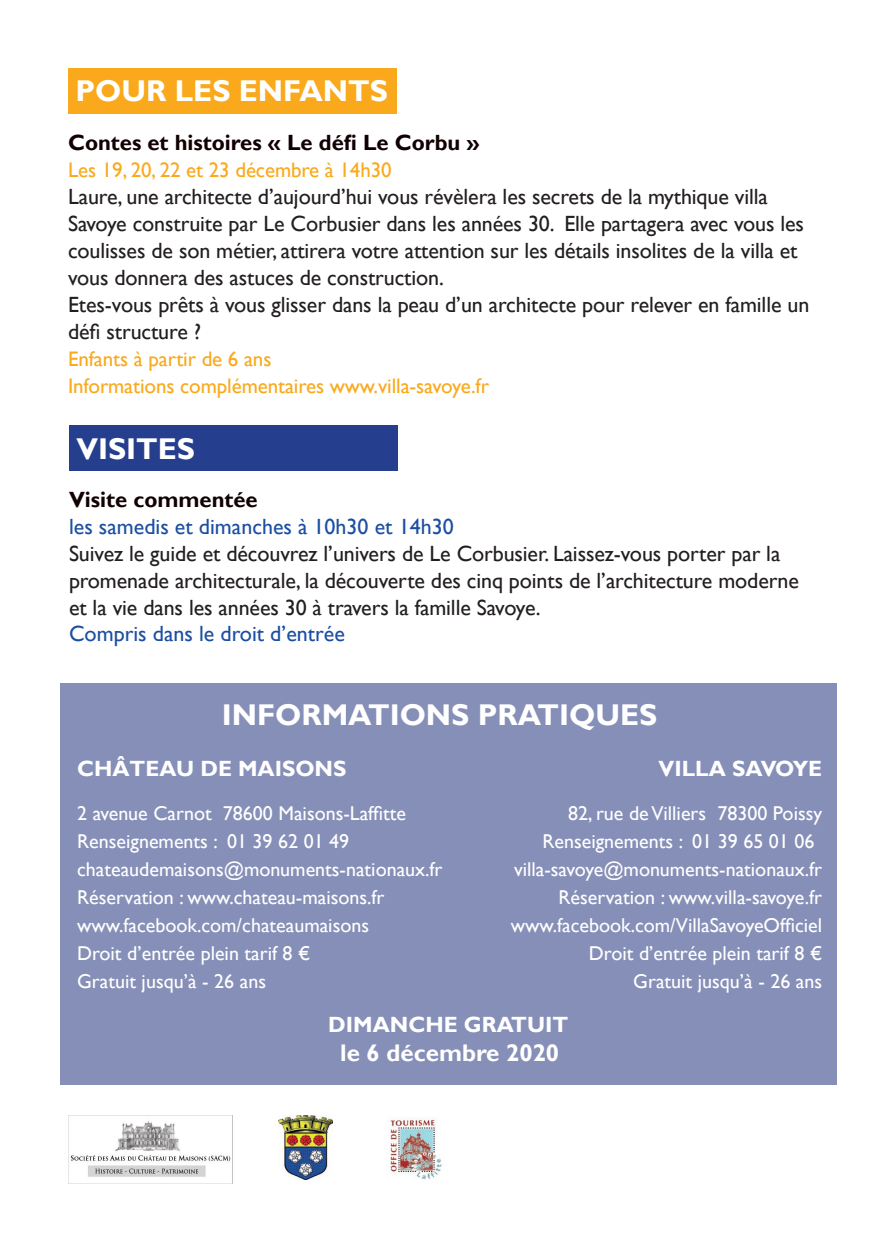
<style>
.page{position:relative;width:896px;height:1248px;background:#fff}
.page>*{position:absolute;margin:0;border:0;box-sizing:border-box;transform-origin:0 0}
.t1{font:700 30px "Gill Sans";color:#fff}
.t2{font:700 24px "Gill Sans";color:#fff}
.t3{font:22px/27px "Gill Sans";letter-spacing:-.005em;color:#231f20}
.t4{font:22px "Gill Sans";color:#1c4fa2}
.t5{font:700 22px "Gill Sans";color:#110002}
.t6{font:700 22px "Gill Sans";color:#fff}
.t7{font:21px/27px "Gill Sans";letter-spacing:-.005em;color:#f9a91b}
.t8{font:20px/28px "Gill Sans";color:#fff}
</style>
<div class="page">
<div style="left:69px;top:425px;width:329px;height:46px;background:#253f8e"></div>
<div style="left:68px;top:68px;width:329px;height:45px;background:#f9a91b"></div>
<div style="left:60px;top:683px;width:776px;height:383px;background:#868fb7"></div>
<img style="left:68px;top:1115px;width:164px;height:68px">
<div style="left:60px;top:1016px;width:776px;height:68px;background:#868fb7"></div>
<img style="left:278px;top:1115px;width:54px;height:64px">
<img style="left:390px;top:1119px;width:53px;height:61px">
<h1 class="t1" style="left:76px;top:73px;width:314px">POUR LES ENFANTS</h1>
<p class="t5" style="left:68px;top:129px;width:413px">Contes et histoires « Le défi Le Corbu »</p>
<p class="t7" style="left:68px;top:157px;width:325px">Les 19, 20, 22 et 23 décembre à 14h30</p>
<p class="t3" style="left:68px;top:184px;width:743px">Laure, une architecte d’aujourd’hui vous révèlera les secrets de la mythique villa Savoye construite par Le Corbusier dans les années 30. Elle partagera avec vous les coulisses de son métier, attirera votre attention sur les détails insolites de la villa et vous donnera des astuces de construction.<br>Etes-vous prêts à vous glisser dans la peau d’un architecte pour relever en famille un défi structure ?</p>
<p class="t7" style="left:68px;top:346px;width:422px">Enfants à partir de 6 ans<br>Informations complémentaires www.villa-savoye.fr</p>
<h1 class="t1" style="left:77px;top:430px;width:120px">VISITES</h1>
<p class="t5" style="left:69px;top:486px;width:190px">Visite commentée</p>
<p class="t4" style="left:69px;top:513px;width:386px">les samedis et dimanches à 10h30 et 14h30</p>
<p class="t3" style="left:69px;top:540px;width:731px">Suivez le guide et découvrez l’univers de Le Corbusier. Laissez-vous porter par la promenade architecturale, la découverte des cinq points de l’architecture moderne et la vie dans les années 30 à travers la famille Savoye.</p>
<p class="t4" style="left:69px;top:621px;width:277px">Compris dans le droit d’entrée</p>
<h1 class="t1" style="left:222px;top:697px;width:437px">INFORMATIONS PRATIQUES</h1>
<p class="t6" style="left:77px;top:755px;width:271px">CHÂTEAU DE MAISONS</p>
<p class="t8" style="left:77px;top:799px;width:367px">2 avenue Carnot 78600 Maisons-Laffitte Renseignements : 01 39 62 01 49 chateaudemaisons@monuments-nationaux.fr Réservation : www.chateau-maisons.fr www.facebook.com/chateaumaisons<br>Droit d’entrée plein tarif 8 €<br>Gratuit jusqu’à - 26 ans</p>
<p class="t6" style="left:658px;top:755px;width:165px">VILLA SAVOYE</p>
<p class="t8" style="left:568px;top:799px;width:256px">82, rue de Villiers 78300 Poissy</p>
<p class="t8" style="left:542px;top:827px;width:274px">Renseignements : 01 39 65 01 06</p>
<p class="t8" style="left:514px;top:855px;width:310px">villa-savoye@monuments-nationaux.fr</p>
<p class="t8" style="left:558px;top:883px;width:265px">Réservation : www.villa-savoye.fr</p>
<p class="t8" style="left:511px;top:911px;width:313px">www.facebook.com/VillaSavoyeOfficiel</p>
<p class="t8" style="left:589px;top:939px;width:235px">Droit d’entrée plein tarif 8 €</p>
<p class="t8" style="left:633px;top:967px;width:190px">Gratuit jusqu’à - 26 ans</p>
<p class="t6" style="left:328px;top:1011px;width:241px">DIMANCHE GRATUIT</p>
<p class="t2" style="left:340px;top:1038px;width:220px">le 6 décembre 2020</p>
</div>
